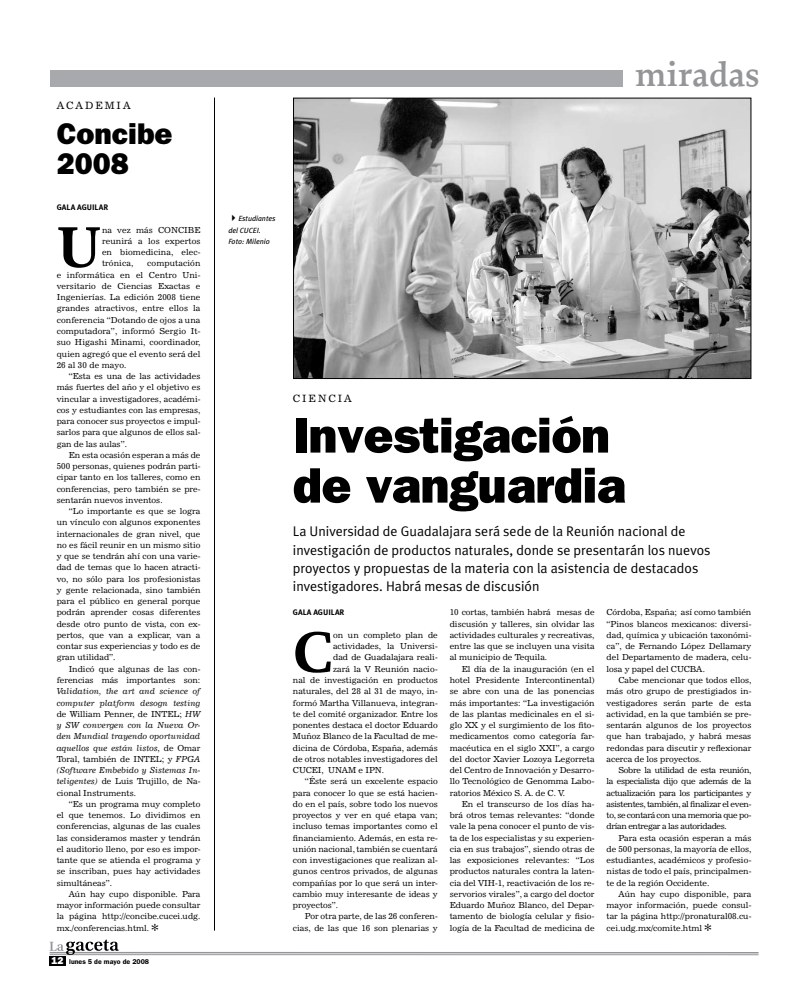
<style>
.page{position:relative;width:794px;height:1007px;background:#fff}
.page>*{position:absolute;margin:0;border:0;box-sizing:border-box;transform-origin:0 0}
.t1{font:700 59.9px "Proforma";color:#000}
.t2{font:800 50px/50px "Franklin Gothic";letter-spacing:-.01em;color:#000}
.t3{font:600 35px "Proforma";color:#939598}
.t4{font:800 30px/30px "Franklin Gothic";color:#000}
.t5{font:14px/18px "Meta Plus Normal";color:#000}
.t6{font:10px "News 702 BT";letter-spacing:.2em;color:#000}
.t7{font:8.2px/11.2px "News 702 BT";color:#000;text-align:justify}
.t8{font:italic 8.2px/11.3px "News 702 BT";color:#000;text-align:justify}
.t9{font:700 8px "Meta Plus";color:#000}
.t10{font:italic 7.5px/11.2px "Meta Plus";color:#000}
.t11{font:600 7px "Franklin Gothic";color:#000}
.s1{font-style:normal}
.s2{font-family:"Monotype Sorts";font-size:10px}
.s3{font-weight:800;font-size:10px;color:#fff}
</style>
<div class="page">
<hr style="left:50px;top:951px;width:708px;height:2px;background:#939598">
<hr style="left:50px;top:954px;width:708px;height:1px;background:#939598">
<svg style="left:50px;top:939px;width:69px;height:15px"></svg>
<div style="left:50px;top:956px;width:16px;height:9px;background:#000"></div>
<div style="left:50px;top:70px;width:572px;height:16px;background:#a7a9ac"></div>
<hr style="left:214px;top:98px;width:1px;height:832px;background:#000">
<img style="left:295px;top:100px;width:454px;height:277px">
<div style="left:293px;top:98px;width:458px;height:281px;border:1px solid #000"></div>
<p class="t6" style="left:57px;top:99px;width:75px">ACADEMIA</p>
<h3 class="t4" style="left:57px;top:118px;width:117px">Concibe<br>2008</h3>
<p class="t9" style="left:57px;top:203px;width:53px">GALA AGUILAR</p>
<h1 class="t1" style="left:57px;top:209px;width:46px">U</h1>
<p class="t7" style="left:102px;top:224px;width:100px">na vez más CONCIBE reunirá a los expertos en biomedicina, elec&shy;trónica,</p>
<p class="t7" style="left:57px;top:258px;width:145px;text-indent:91px">computación e informática en el Centro Uni&shy;versitario de Ciencias Exactas e Ingenierías. La edición 2008 tiene grandes atractivos, entre ellos la conferencia “Dotando de ojos a una computadora”, informó Sergio It&shy;suo Higashi Minami, coordinador, quien agregó que el evento será del 26 al 30 de mayo.</p>
<p class="t7" style="left:57px;top:370px;width:145px;text-indent:12px">“Esta es una de las actividades más fuertes del año y el objetivo es vincular a investigadores, académi&shy;cos y estudiantes con las empresas, para conocer sus proyectos e impul&shy;sarlos para que algunos de ellos sal&shy;gan de las aulas”.</p>
<p class="t7" style="left:57px;top:449px;width:145px;text-indent:12px">En esta ocasión esperan a más de 500 personas, quienes podrán parti&shy;cipar tanto en los talleres, como en conferencias, pero también se pre&shy;sentarán nuevos inventos.</p>
<p class="t7" style="left:57px;top:505px;width:145px;text-indent:12px">“Lo importante es que se logra un vínculo con algunos exponentes internacionales de gran nivel, que no es fácil reunir en un mismo sitio y que se tendrán ahí con una varie&shy;dad de temas que lo hacen atracti&shy;vo, no sólo para los profesionistas y gente relacionada, sino también para el público en general porque podrán aprender cosas diferentes desde otro punto de vista, con ex&shy;pertos, que van a explicar, van a contar sus experiencias y todo es de gran utilidad”.</p>
<p class="t7" style="left:57px;top:663px;width:145px;text-align:right">Indicó que algunas de las con&shy;ferencias más importantes son:</p>
<p class="t8" style="left:57px;top:685px;width:145px">Validation, the art and science of computer platform desogn testing <span class="s1">de William Penner, de INTEL;</span> HW y SW convergen con la Nueva Or&shy;den Mundial trayendo oportunidad aquellos que están listos<span class="s1">, de Omar Toral, también de INTEL; y</span> FPGA (Software Embebido y Sistemas In&shy;teligentes) <span class="s1">de Luis Trujillo, de Na&shy;cional Instruments.</span></p>
<p class="t7" style="left:57px;top:798px;width:145px;text-indent:12px">“Es un programa muy completo el que tenemos. Lo dividimos en conferencias, algunas de las cuales las consideramos master y tendrán el auditorio lleno, por eso es impor&shy;tante que se atienda el programa y se inscriban, pues hay actividades simultáneas”.</p>
<p class="t7" style="left:57px;top:888px;width:145px;text-indent:12px">Aún hay cupo disponible. Para mayor información puede consultar la página http://concibe.cucei.udg. mx./conferencias.html. <span class="s2">[</span></p>
<p class="t11" style="left:52px;top:957px;width:99px"><span class="s3">12</span> lunes 5 de mayo de 2008</p>
<p class="t10" style="left:228px;top:213px;width:49px">✔Estudiantes del CUCEI.<br>Foto: Milenio</p>
<h3 class="t3" style="left:635px;top:53px;width:126px">miradas</h3>
<p class="t6" style="left:293px;top:392px;width:60px">CIENCIA</p>
<h2 class="t2" style="left:293px;top:409px;width:334px">Investigación de vanguardia</h2>
<p class="t5" style="left:293px;top:522px;width:419px">La Universidad de Guadalajara será sede de la Reunión nacional de investigación de productos naturales, donde se presentarán los nuevos proyectos y propuestas de la materia con la asistencia de destacados investigadores. Habrá mesas de discusión</p>
<p class="t9" style="left:293px;top:608px;width:11px">GALA</p>
<p class="t9" style="left:313px;top:608px;width:10px">AGUILAR</p>
<h1 class="t1" style="left:293px;top:614px;width:42px">C</h1>
<p class="t7" style="left:333px;top:629px;width:106px">on un completo plan de</p>
<p class="t7" style="left:333px;top:640px;width:106px">actividades, la Universi-</p>
<p class="t7" style="left:333px;top:651px;width:106px">dad de Guadalajara reali-</p>
<p class="t7" style="left:333px;top:663px;width:106px">zará la V Reunión nacio-</p>
<p class="t7" style="left:293px;top:674px;width:146px">nal de investigación en productos</p>
<p class="t7" style="left:293px;top:685px;width:146px">naturales, del 28 al 31 de mayo, in-</p>
<p class="t7" style="left:293px;top:696px;width:146px">formó Martha Villanueva, integran-</p>
<p class="t7" style="left:293px;top:708px;width:146px">te del comité organizador. Entre los</p>
<p class="t7" style="left:293px;top:719px;width:146px">ponentes destaca el doctor Eduardo</p>
<p class="t7" style="left:293px;top:730px;width:146px">Muñoz Blanco de la Facultad de me-</p>
<p class="t7" style="left:293px;top:741px;width:146px">dicina de Córdoba, España, además</p>
<p class="t7" style="left:293px;top:753px;width:146px">de otros notables investigadores del</p>
<p class="t7" style="left:293px;top:764px;width:93px">CUCEI, UNAM e IPN.</p>
<p class="t7" style="left:305px;top:775px;width:134px">“Éste será un excelente espacio</p>
<p class="t7" style="left:293px;top:786px;width:146px">para conocer lo que se está hacien-</p>
<p class="t7" style="left:293px;top:798px;width:146px">do en el país, sobre todo los nuevos</p>
<p class="t7" style="left:293px;top:809px;width:146px">proyectos y ver en qué etapa van;</p>
<p class="t7" style="left:293px;top:820px;width:146px">incluso temas importantes como el</p>
<p class="t7" style="left:293px;top:831px;width:146px">financiamiento. Además, en esta re-</p>
<p class="t7" style="left:293px;top:843px;width:146px">unión nacional, también se cuentará</p>
<p class="t7" style="left:293px;top:854px;width:146px">con investigaciones que realizan al-</p>
<p class="t7" style="left:293px;top:865px;width:146px">gunos centros privados, de algunas</p>
<p class="t7" style="left:293px;top:876px;width:146px">compañías por lo que será un inter-</p>
<p class="t7" style="left:293px;top:888px;width:146px">cambio muy interesante de ideas y</p>
<p class="t7" style="left:293px;top:899px;width:47px">proyectos”.</p>
<p class="t7" style="left:305px;top:910px;width:134px">Por otra parte, de las 26 conferen-</p>
<p class="t7" style="left:293px;top:921px;width:146px">cias, de las que 16 son plenarias y</p>
<p class="t7" style="left:450px;top:606px;width:146px">10 cortas, también habrá mesas de discusión y talleres, sin olvidar las actividades culturales y recreativas, entre las que se incluyen una visita al municipio de Tequila.</p>
<p class="t7" style="left:450px;top:663px;width:146px;text-indent:12px">El día de la inauguración (en el hotel Presidente Intercontinental) se abre con una de las ponencias más importantes: “La investigación de las plantas medicinales en el si&shy;glo XX y el surgimiento de los fito&shy;medicamentos como categoría far&shy;macéutica en el siglo XXI”, a cargo del doctor Xavier Lozoya Legorreta del Centro de Innovación y Desarro&shy;llo Tecnológico de Genomma Labo&shy;ratorios México S. A. de C. V.</p>
<p class="t7" style="left:450px;top:798px;width:146px;text-indent:12px">En el transcurso de los días ha&shy;brá otros temas relevantes: “donde vale la pena conocer el punto de vis&shy;ta de los especialistas y su experien&shy;cia en sus trabajos”, siendo otras de las exposiciones relevantes: “Los productos naturales contra la laten&shy;cia del VIH-1, reactivación de los re&shy;servorios virales”, a cargo del doctor Eduardo Muñoz Blanco, del Depar&shy;tamento de biología celular y fisio&shy;logía de la Facultad de medicina de</p>
<p class="t7" style="left:606px;top:606px;width:146px">Córdoba, España; así como también “Pinos blancos mexicanos: diversi&shy;dad, química y ubicación taxonómi&shy;ca”, de Fernando López Dellamary del Departamento de madera, celu&shy;losa y papel del CUCBA.</p>
<p class="t7" style="left:606px;top:674px;width:146px;text-indent:12px">Cabe mencionar que todos ellos, más otro grupo de prestigiados in&shy;vestigadores serán parte de esta actividad, en la que también se pre&shy;sentarán algunos de los proyectos que han trabajado, y habrá mesas redondas para discutir y reflexionar acerca de los proyectos.</p>
<p class="t7" style="left:606px;top:764px;width:146px;text-indent:12px">Sobre la utilidad de esta reunión, la especialista dijo que además de la actualización para los participantes y asistentes, también, al finalizar el even&shy;to, se contará con una memoria que po&shy;drían entregar a las autoridades.</p>
<p class="t7" style="left:606px;top:831px;width:146px;text-indent:12px">Para esta ocasión esperan a más de 500 personas, la mayoría de ellos, estudiantes, académicos y profesio&shy;nistas de todo el país, principalmen&shy;te de la región Occidente.</p>
<p class="t7" style="left:606px;top:888px;width:146px;text-indent:12px">Aún hay cupo disponible, para mayor información, puede consul&shy;tar la página http://pronatural08.cu&shy;cei.udg.mx/comite.html <span class="s2">[</span></p>
</div>
